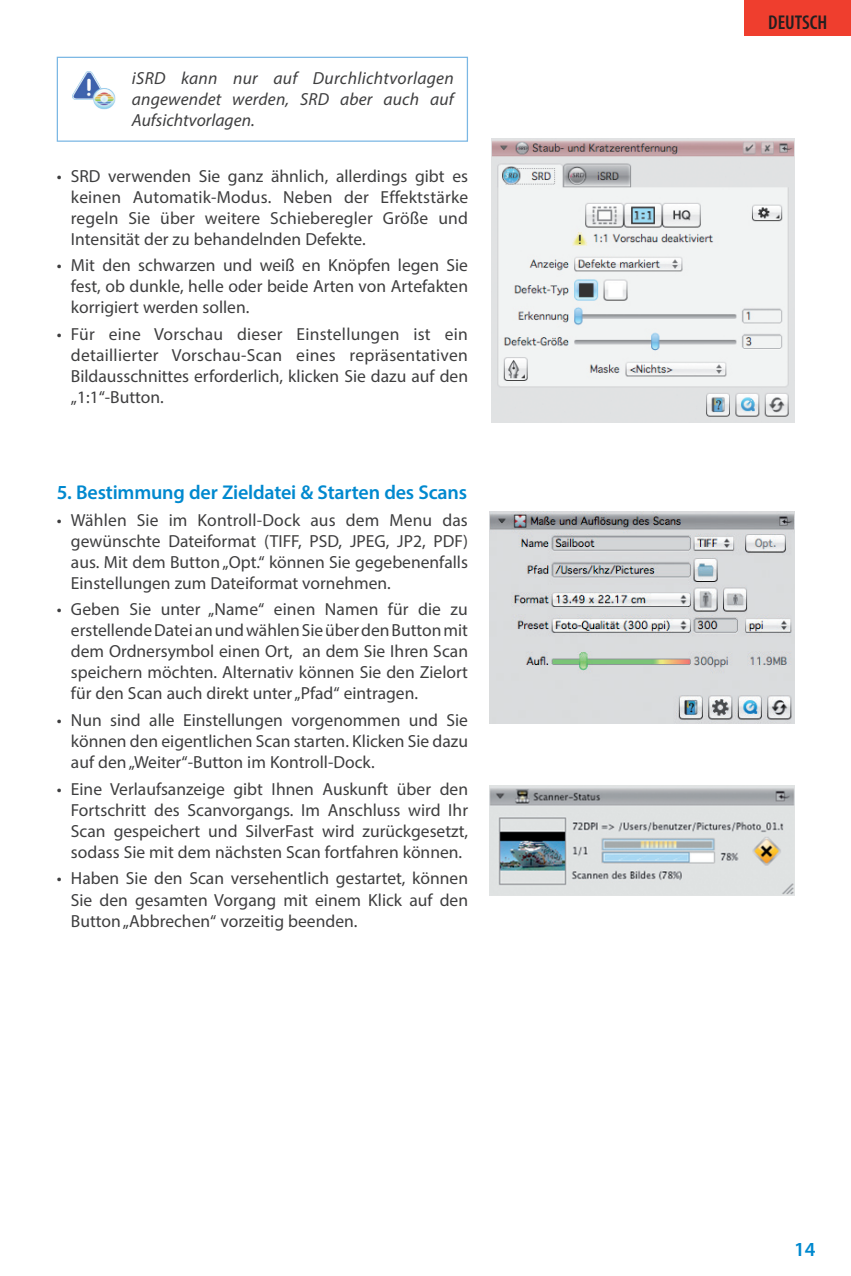
<style>
.page{position:relative;width:851px;height:1276px;background:#fff}
.page>*{position:absolute;margin:0;border:0;box-sizing:border-box;transform-origin:0 0}
.t1{font:600 20px "Myriad Pro";letter-spacing:-.01em;color:#0089cf}
.t2{font:600 condensed 20px "Myriad Pro";color:#231f20}
.t3{font:17.5px/21px "Myriad Pro";color:#3e3e3f;text-align:justify}
.t4{font:italic 17.5px/21px "Myriad Pro";letter-spacing:.01em;color:#3e3e3f;text-align:justify}
</style>
<div class="page">
<div style="left:744px;top:0;width:106px;height:35px;background:#ef3e2e"></div>
<img style="left:489px;top:785px;width:305px;height:110px">
<div style="left:57px;top:57px;width:411px;height:85px;border:1px solid #7ab7e4"></div>
<img style="left:72px;top:71px;width:44px;height:39px">
<img style="left:491px;top:138px;width:303px;height:284px">
<img style="left:489px;top:511px;width:305px;height:212px">
<p class="t4" style="left:132px;top:67px;width:323px">iSRD kann nur auf Durchlichtvorlagen angewendet werden, SRD aber auch auf Aufsichtvorlagen.</p>
<p class="t3" style="left:71px;top:165px;width:399px;text-indent:-14px">• SRD verwenden Sie ganz ähnlich, allerdings gibt es keinen Automatik-Modus. Neben der Effektstärke regeln Sie über weitere Schieberegler Größe und Intensität der zu behandelnden Defekte.</p>
<p class="t3" style="left:71px;top:255px;width:398px;text-indent:-14px">• Mit den schwarzen und weiß en Knöpfen legen Sie fest, ob dunkle, helle oder beide Arten von Artefakten korrigiert werden sollen.</p>
<p class="t3" style="left:71px;top:323px;width:398px;text-indent:-14px">• Für eine Vorschau dieser Einstellungen ist ein detaillierter Vorschau-Scan eines repräsentativen Bildausschnittes erforderlich, klicken Sie dazu auf den „1:1“-Button.</p>
<p class="t1" style="left:57px;top:479px;width:412px">5. Bestimmung der Zieldatei &amp; Starten des Scans</p>
<p class="t3" style="left:71px;top:509px;width:398px;text-indent:-14px">• Wählen Sie im Kontroll-Dock aus dem Menu das gewünschte Dateiformat (TIFF, PSD, JPEG, JP2, PDF) aus. Mit dem Button „Opt.“ können Sie gegebenenfalls Einstellungen zum Dateiformat vornehmen.</p>
<p class="t3" style="left:71px;top:599px;width:398px;text-indent:-14px">• Geben Sie unter „Name“ einen Namen für die zu erstellende Datei an und wählen Sie über den Button mit dem Ordnersymbol einen Ort, an dem Sie Ihren Scan speichern möchten. Alternativ können Sie den Zielort für den Scan auch direkt unter „Pfad“ eintragen.</p>
<p class="t3" style="left:71px;top:709px;width:398px;text-indent:-14px">• Nun sind alle Einstellungen vorgenommen und Sie können den eigentlichen Scan starten. Klicken Sie dazu auf den „Weiter“-Button im Kontroll-Dock.</p>
<p class="t3" style="left:71px;top:778px;width:398px;text-indent:-14px">• Eine Verlaufsanzeige gibt Ihnen Auskunft über den Fortschritt des Scanvorgangs. Im Anschluss wird Ihr Scan gespeichert und SilverFast wird zurückgesetzt, sodass Sie mit dem nächsten Scan fortfahren können.</p>
<p class="t3" style="left:71px;top:868px;width:398px;text-indent:-14px">• Haben Sie den Scan versehentlich gestartet, können Sie den gesamten Vorgang mit einem Klick auf den Button „Abbrechen“ vorzeitig beenden.</p>
<p class="t2" style="left:768px;top:10px;width:61px">DEUTSCH</p>
<p class="t1" style="left:794px;top:1236px;width:23px">14</p>
</div>
